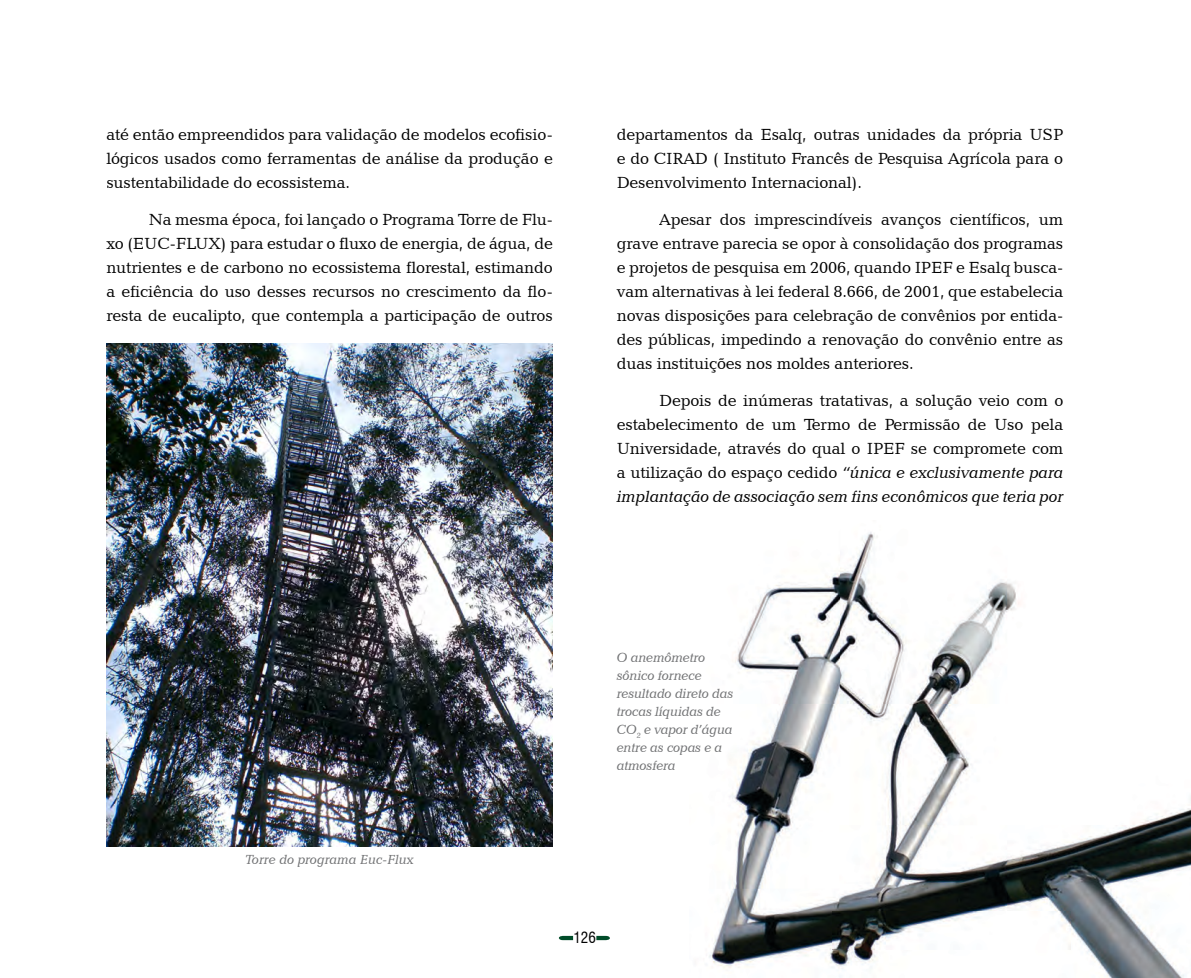
<style>
.page{position:relative;width:1191px;height:978px;background:#fff}
.page>*{position:absolute;margin:0;border:0;box-sizing:border-box;transform-origin:0 0}
.t1{font:16.5px/24px "Candida BT";letter-spacing:-.01em;color:#000;text-align:justify}
.t2{font:condensed 15px "Swiss 721 BT";color:#000}
.t3{font:italic 13.5px/18px "Candida BT";letter-spacing:-.02em;color:#707173}
.s1{font-style:italic}
</style>
<div class="page">
<svg style="left:559px;top:936px;width:51px;height:4px"></svg>
<img style="left:106px;top:343px;width:447px;height:503px">
<img style="left:709px;top:532px;width:482px;height:446px">
<img style="left:832px;top:911px;width:238px;height:39px">
<p class="t1" style="left:106px;top:122px;width:448px">até então empreendidos para validação de modelos ecofisio&shy;lógicos usados como ferramentas de análise da produção e sustentabilidade do ecossistema.</p>
<p class="t1" style="left:106px;top:207px;width:448px;text-indent:43px">Na mesma época, foi lançado o Programa Torre de Flu&shy;xo (EUC-FLUX) para estudar o fluxo de energia, de água, de nutrientes e de carbono no ecossistema florestal, estimando a eficiência do uso desses recursos no crescimento da flo&shy;resta de eucalipto, que contempla a participação de outros</p>
<p class="t1" style="left:617px;top:122px;width:448px">departamentos da Esalq, outras unidades da própria USP e do CIRAD ( Instituto Francês de Pesquisa Agrícola para o Desenvolvimento Internacional).</p>
<p class="t1" style="left:617px;top:207px;width:448px;text-indent:43px">Apesar dos imprescindíveis avanços científicos, um grave entrave parecia se opor à consolidação dos programas e projetos de pesquisa em 2006, quando IPEF e Esalq busca&shy;vam alternativas à lei federal 8.666, de 2001, que estabelecia novas disposições para celebração de convênios por entida&shy;des públicas, impedindo a renovação do convênio entre as duas instituições nos moldes anteriores.</p>
<p class="t1" style="left:617px;top:388px;width:448px;text-indent:43px">Depois de inúmeras tratativas, a solução veio com o estabelecimento de um Termo de Permissão de Uso pela Universidade, através do qual o IPEF se compromete com a utilização do espaço cedido <span class="s1">“única e exclusivamente para implantação de associação sem fins econômicos que teria por</span></p>
<p class="t3" style="left:245px;top:850px;width:170px">Torre do programa Euc-Flux</p>
<p class="t3" style="left:617px;top:648px;width:118px">O anemômetro sônico fornece resultado direto das trocas líquidas de<br>CO<sub>2</sub> e vapor d’água entre as copas e a atmosfera</p>
<p class="t2" style="left:573px;top:928px;width:24px">126</p>
</div>
